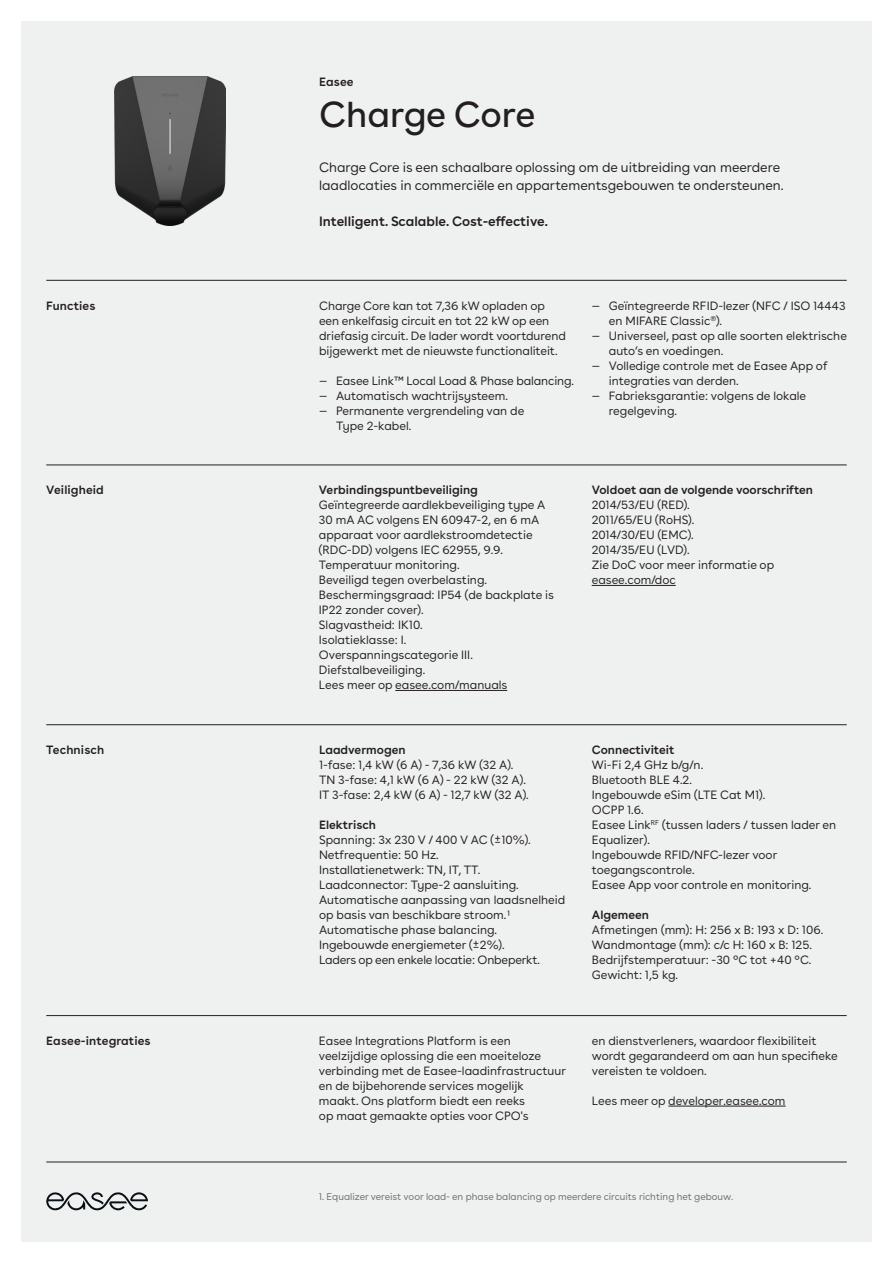
<style>
.page{position:relative;width:893px;height:1263px;background:#fff}
.page>*{position:absolute;margin:0;border:0;box-sizing:border-box;transform-origin:0 0}
.t1{font:36px "Buenos Aires";color:#231f20}
.t2{font:13.5px/18px "Buenos Aires";color:#231f20}
.t3{font:600 13.5px "Buenos Aires";color:#231f20}
.t4{font:12px/15px "Buenos Aires";color:#231f20}
.t5{font:600 12px "Buenos Aires";color:#231f20}
.t6{font:9.75px "Buenos Aires";color:#6c6d70}
</style>
<div class="page">
<div style="left:21px;top:21px;width:851px;height:1221px;background:#eff0f0"></div>
<hr style="left:46px;top:280px;width:801px;height:1px;background:#231f20">
<hr style="left:46px;top:724px;width:801px;height:1px;background:#231f20">
<hr style="left:592px;top:585px;width:84px;height:1px;background:#231f20">
<hr style="left:395px;top:690px;width:112px;height:1px;background:#231f20">
<hr style="left:46px;top:465px;width:801px;height:1px;background:#231f20">
<hr style="left:46px;top:1015px;width:801px;height:1px;background:#231f20">
<hr style="left:668px;top:1106px;width:118px;height:1px;background:#231f20">
<img style="left:115px;top:77px;width:111px;height:149px">
<hr style="left:46px;top:1162px;width:801px;height:1px;background:#231f20">
<svg style="left:46px;top:1192px;width:102px;height:18px"></svg>
<p class="t5" style="left:319px;top:72px;width:36px">Easee</p>
<p class="t1" style="left:319px;top:85px;width:218px">Charge Core</p>
<p class="t2" style="left:319px;top:157px;width:466px">Charge Core is een schaalbare oplossing om de uitbreiding van meerdere laadlocaties in commerciële en appartementsgebouwen te ondersteunen.</p>
<p class="t3" style="left:319px;top:210px;width:230px">Intelligent. Scalable. Cost-effective.</p>
<p class="t5" style="left:46px;top:295px;width:51px">Functies</p>
<p class="t4" style="left:319px;top:297px;width:248px">Charge Core kan tot 7,36 kW opladen op een enkelfasig circuit en tot 22 kW op een driefasig circuit. De lader wordt voortdurend bijgewerkt met de nieuwste functionaliteit.</p>
<p class="t4" style="left:319px;top:372px;width:256px">— Easee Link™ Local Load &amp; Phase balancing.</p>
<p class="t4" style="left:319px;top:387px;width:190px">— Automatisch wachtrijsysteem.</p>
<p class="t4" style="left:336px;top:402px;width:190px;text-indent:-17px">— Permanente vergrendeling van de<br>Type 2-kabel.</p>
<p class="t4" style="left:609px;top:297px;width:238px;text-indent:-17px">— Geïntegreerde RFID-lezer (NFC / ISO 14443 en MIFARE Classic<sup>®</sup>).</p>
<p class="t4" style="left:609px;top:327px;width:240px;text-indent:-17px">— Universeel, past op alle soorten elektrische auto’s en voedingen.</p>
<p class="t4" style="left:609px;top:357px;width:220px;text-indent:-17px">— Volledige controle met de Easee App of integraties van derden.</p>
<p class="t4" style="left:609px;top:387px;width:199px;text-indent:-17px">— Fabrieksgarantie: volgens de lokale regelgeving.</p>
<p class="t5" style="left:46px;top:480px;width:59px">Veiligheid</p>
<p class="t5" style="left:592px;top:480px;width:223px">Voldoet aan de volgende voorschriften</p>
<p class="t4" style="left:592px;top:496px;width:100px">2014/53/EU (RED).</p>
<p class="t4" style="left:592px;top:511px;width:104px">2011/65/EU (RoHS).</p>
<p class="t4" style="left:592px;top:526px;width:103px">2014/30/EU (EMC).</p>
<p class="t4" style="left:592px;top:541px;width:99px">2014/35/EU (LVD).</p>
<p class="t4" style="left:592px;top:556px;width:184px">Zie DoC voor meer informatie op easee.com/doc</p>
<p class="t5" style="left:319px;top:480px;width:160px">Verbindingspuntbeveiliging</p>
<p class="t4" style="left:319px;top:496px;width:228px">Geïntegreerde aardlekbeveiliging type A 30 mA AC volgens EN 60947-2, en 6 mA apparaat voor aardlekstroomdetectie (RDC-DD) volgens IEC 62955, 9.9.<br>Temperatuur monitoring.</p>
<p class="t4" style="left:319px;top:571px;width:170px">Beveiligd tegen overbelasting.</p>
<p class="t4" style="left:319px;top:586px;width:236px">Beschermingsgraad: IP54 (de backplate is<br>IP22 zonder cover).</p>
<p class="t4" style="left:319px;top:616px;width:105px">Slagvastheid: IK10.</p>
<p class="t4" style="left:319px;top:631px;width:89px">Isolatieklasse: I.</p>
<p class="t4" style="left:319px;top:646px;width:155px">Overspanningscategorie III.<br>Diefstalbeveiliging.</p>
<p class="t4" style="left:319px;top:676px;width:190px">Lees meer op easee.com/manuals</p>
<p class="t5" style="left:46px;top:740px;width:59px">Technisch</p>
<p class="t5" style="left:319px;top:740px;width:88px">Laadvermogen</p>
<p class="t4" style="left:319px;top:756px;width:196px">1-fase: 1,4 kW (6 A) - 7,36 kW (32 A).</p>
<p class="t4" style="left:319px;top:771px;width:208px">TN 3-fase: 4,1 kW (6 A) - 22 kW (32 A).</p>
<p class="t4" style="left:319px;top:786px;width:211px">IT 3-fase: 2,4 kW (6 A) - 12,7 kW (32 A).</p>
<p class="t5" style="left:319px;top:815px;width:59px">Elektrisch</p>
<p class="t4" style="left:319px;top:831px;width:213px">Spanning: 3x 230 V / 400 V AC (±10%).</p>
<p class="t4" style="left:319px;top:846px;width:121px">Netfrequentie: 50 Hz.</p>
<p class="t4" style="left:319px;top:861px;width:163px">Installatienetwerk: TN, IT, TT.</p>
<p class="t4" style="left:319px;top:876px;width:201px">Laadconnector: Type-2 aansluiting.</p>
<p class="t4" style="left:319px;top:891px;width:248px">Automatische aanpassing van laadsnelheid op basis van beschikbare stroom.1</p>
<p class="t4" style="left:319px;top:921px;width:179px">Automatische phase balancing.</p>
<p class="t4" style="left:319px;top:936px;width:187px">Ingebouwde energiemeter (±2%).</p>
<p class="t4" style="left:319px;top:951px;width:222px">Laders op een enkele locatie: Onbeperkt.</p>
<p class="t5" style="left:46px;top:1030px;width:106px">Easee-integraties</p>
<p class="t4" style="left:319px;top:1032px;width:249px">Easee Integrations Platform is een veelzijdige oplossing die een moeiteloze verbinding met de Easee-laadinfrastructuur en de bijbehorende services mogelijk maakt. Ons platform biedt een reeks<br>op maat gemaakte opties voor CPO's</p>
<p class="t5" style="left:592px;top:740px;width:84px">Connectiviteit</p>
<p class="t4" style="left:592px;top:756px;width:113px">Wi-Fi 2,4 GHz b/g/n.</p>
<p class="t4" style="left:592px;top:771px;width:102px">Bluetooth BLE 4.2.</p>
<p class="t4" style="left:592px;top:786px;width:175px">Ingebouwde eSim (LTE Cat M1).<br>OCPP 1.6.</p>
<p class="t4" style="left:592px;top:816px;width:246px">Easee Link<sup>RF</sup> (tussen laders / tussen lader en<br>Equalizer).</p>
<p class="t4" style="left:592px;top:846px;width:187px">Ingebouwde RFID/NFC-lezer voor toegangscontrole.</p>
<p class="t4" style="left:592px;top:876px;width:221px">Easee App voor controle en monitoring.</p>
<p class="t5" style="left:592px;top:905px;width:59px">Algemeen</p>
<p class="t4" style="left:592px;top:921px;width:233px">Afmetingen (mm): H: 256 x B: 193 x D: 106.</p>
<p class="t4" style="left:592px;top:936px;width:222px">Wandmontage (mm): c/c H: 160 x B: 125.</p>
<p class="t4" style="left:592px;top:951px;width:221px">Bedrijfstemperatuur: -30 °C tot +40 °C.</p>
<p class="t4" style="left:592px;top:966px;width:88px">Gewicht: 1,5 kg.</p>
<p class="t4" style="left:592px;top:1032px;width:247px">en dienstverleners, waardoor flexibiliteit wordt gegarandeerd om aan hun specifieke vereisten te voldoen.</p>
<p class="t4" style="left:592px;top:1092px;width:195px">Lees meer op developer.easee.com</p>
<p class="t6" style="left:319px;top:1188px;width:416px">1. Equalizer vereist voor load- en phase balancing op meerdere circuits richting het gebouw.</p>
</div>
